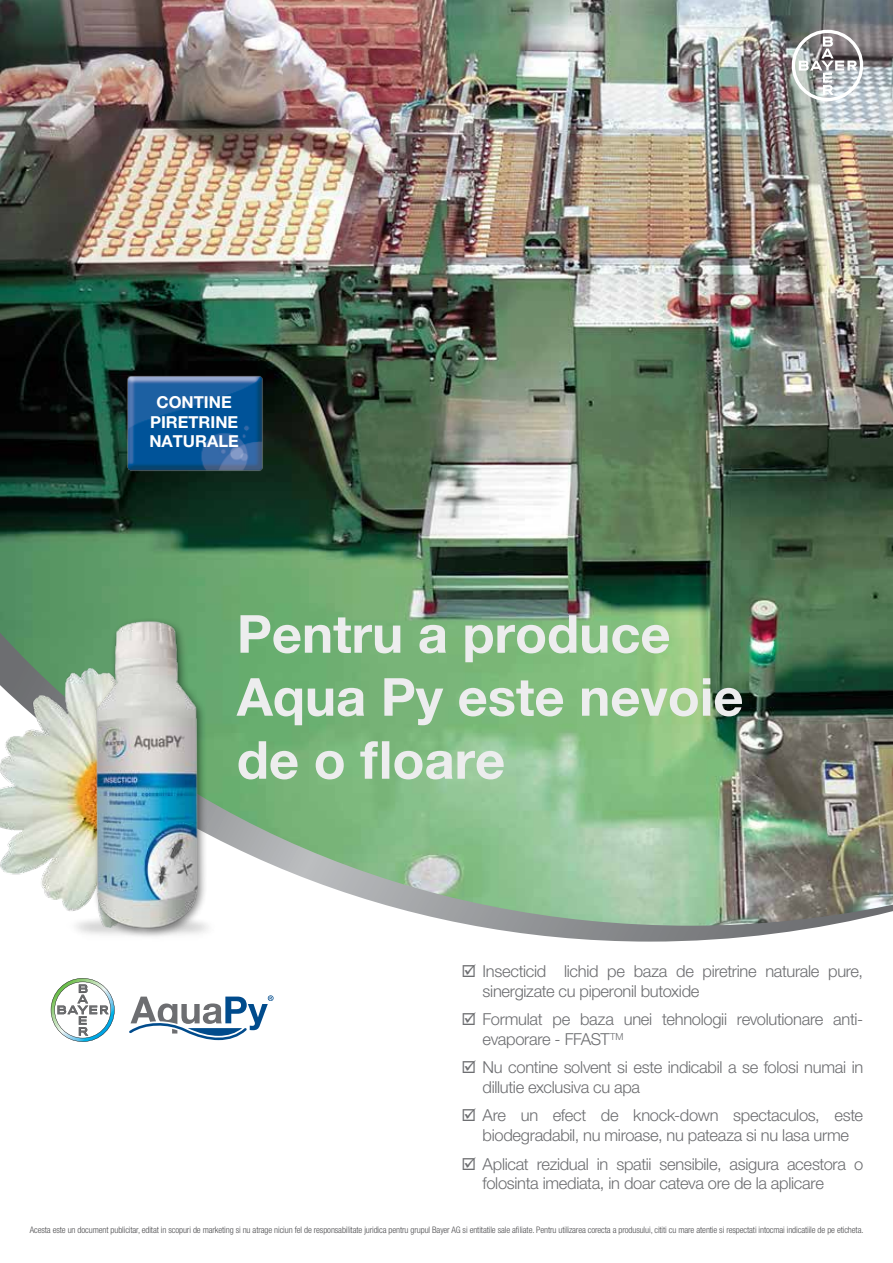
<style>
.page{position:relative;width:893px;height:1263px;background:#fff}
.page>*{position:absolute;margin:0;border:0;box-sizing:border-box;transform-origin:0 0}
.t1{font:700 52.5px/63px "Helvetica Neue LT Pro";color:#ededee}
.t2{font:300 16.5px/19.8px "Helvetica Neue LT Pro";letter-spacing:-.02em;color:#6d6e71}
.t3{font:700 16.5px/19.8px "Helvetica Neue LT Pro";color:#fff;text-align:center}
.t4{font:300 condensed 9px "Helvetica Neue LT Pro";letter-spacing:-.01em;color:#4d4d4f}
</style>
<div class="page">
<img style="left:0;top:0;width:893px;height:632px">
<img style="left:0;top:632px;width:893px;height:309px">
<img style="left:0;top:667px;width:30px;height:261px">
<img style="left:30px;top:608px;width:222px;height:405px">
<svg style="left:792px;top:30px;width:71px;height:71px"></svg>
<svg style="left:51px;top:978px;width:64px;height:64px"></svg>
<svg style="left:129px;top:995px;width:145px;height:45px"></svg>
<img style="left:119px;top:368px;width:150px;height:111px">
<p class="t3" style="left:149px;top:392px;width:91px">CONTINE<br>PIRETRINE<br>NATURALE</p>
<h1 class="t1" style="left:237px;top:601px;width:508px">Pentru a produce<br>Aqua Py este nevoie de o floare</h1>
<p class="t2" style="left:483px;top:961px;width:382px">Insecticid lichid pe baza de piretrine naturale pure, sinergizate cu piperonil butoxide</p>
<p class="t2" style="left:483px;top:1009px;width:382px">Formulat pe baza unei tehnologii revolutionare anti&shy;evaporare - FFAST<sup>TM</sup></p>
<p class="t2" style="left:483px;top:1057px;width:382px">Nu contine solvent si este indicabil a se folosi numai in dillutie exclusiva cu apa</p>
<p class="t2" style="left:483px;top:1105px;width:382px">Are un efect de knock-down spectaculos, este biodegradabil, nu miroase, nu pateaza si nu lasa urme</p>
<p class="t2" style="left:483px;top:1153px;width:382px">Aplicat rezidual in spatii sensibile, asigura acestora o folosinta imediata, in doar cateva ore de la aplicare</p>
<p class="t4" style="left:30px;top:1225px;width:835px">Acesta este un document publicitar, editat in scopuri de marketing si nu atrage niciun fel de responsabilitate juridica pentru grupul Bayer AG si entitatile sale afiliate. Pentru utilizarea corecta a produsului, cititi cu mare atentie si respectati intocmai indicatiile de pe eticheta.</p>
</div>
